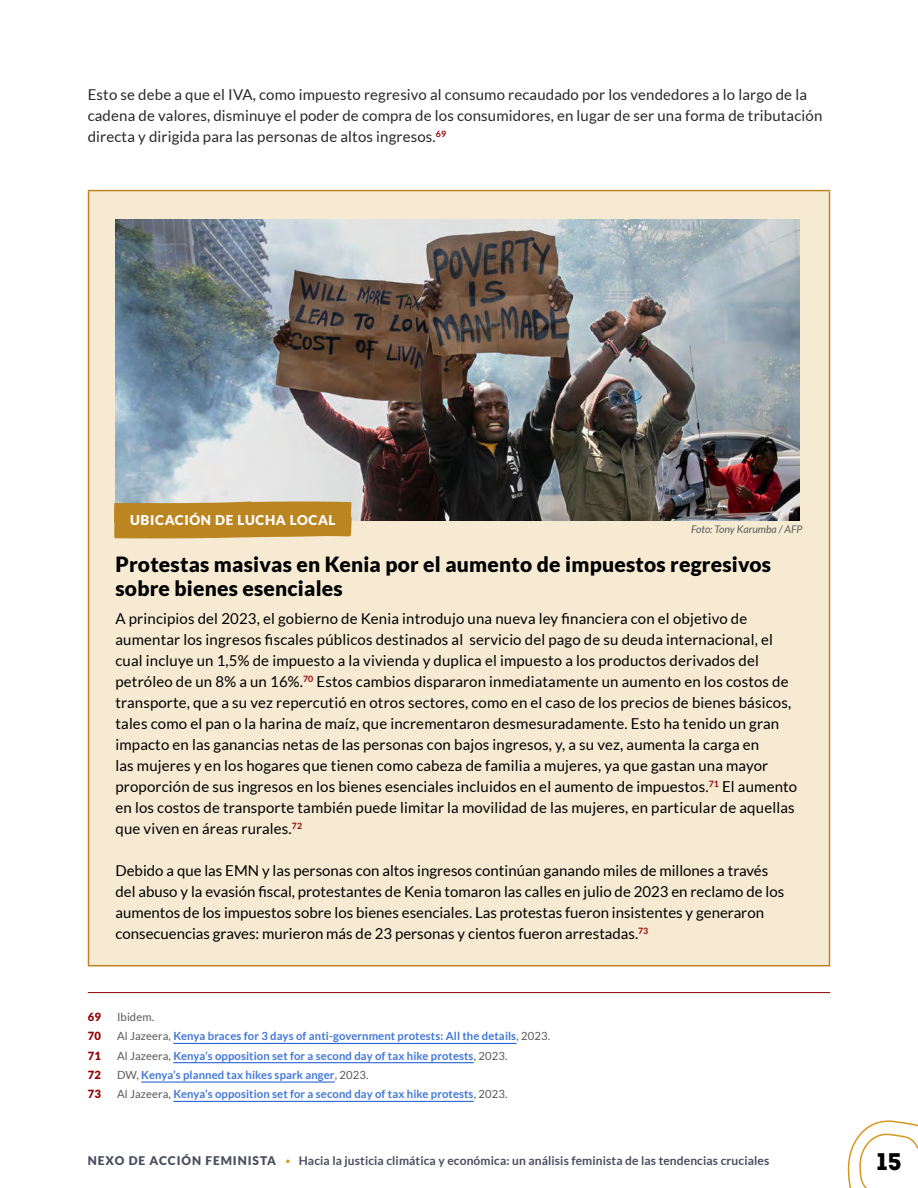
<style>
.page{position:relative;width:918px;height:1188px;background:#fff}
.page>*{position:absolute;margin:0;border:0;box-sizing:border-box;transform-origin:0 0}
.t1{font:24px "Intro";color:#000}
.Box_Title{font:900 21px/24px "Lato";letter-spacing:.01em;color:#000}
.Box_Text{font:15px/21px "Lato";letter-spacing:.01em;color:#000}
.Body_Copy{font:15px/21px "Lato";letter-spacing:.01em;color:#292829}
.Box_Eyebrow{font:900 13.5px "Lato";letter-spacing:.05em;color:#fff}
.t2{font:700 12px "Lato";letter-spacing:.01em;color:#4a4c60}
.Footnotes{font:700 11.25px "Lato";letter-spacing:.01em;color:#4177d6}
.Footnotes-2{font:900 11.25px "Lato";letter-spacing:.01em;color:#910003}
.Footnotes-3{font:11.25px "Lato";letter-spacing:.01em;color:#58595b}
.Caption_Photo_Cred{font:italic 10.5px "Lato";color:#58595b}
.s1{font-weight:400;color:#58595b}
.s2{font-weight:900}
.s3{font-weight:300;color:#d79720}
</style>
<div class="page">
<svg style="left:847px;top:1120px;width:71px;height:68px"></svg>
<div style="left:88px;top:191px;width:742px;height:775px;background:#f7ead2"></div>
<hr style="left:88px;top:190px;width:742px;height:1px;background:#bb8522">
<hr style="left:88px;top:191px;width:1px;height:774px;background:#bb8522">
<hr style="left:829px;top:191px;width:1px;height:774px;background:#bb8522">
<hr style="left:88px;top:965px;width:742px;height:1px;background:#bb8522">
<img style="left:116px;top:219px;width:684px;height:302px">
<hr style="left:88px;top:992px;width:742px;height:1px;background:#910003">
<hr style="left:173px;top:1043px;width:343px;height:1px;background:#15c">
<hr style="left:173px;top:1062px;width:301px;height:1px;background:#15c">
<hr style="left:141px;top:1082px;width:194px;height:1px;background:#15c">
<hr style="left:173px;top:1101px;width:301px;height:1px;background:#15c">
<svg style="left:114px;top:501px;width:238px;height:37px;background:#bc892c"></svg>
<p class="Body_Copy" style="left:88px;top:84px;width:736px">Esto se debe a que el IVA, como impuesto regresivo al consumo recaudado por los vendedores a lo largo de la cadena de valores, disminuye el poder de compra de los consumidores, en lugar de ser una forma de tributación directa y dirigida para las personas de altos ingresos.<sup>69</sup></p>
<p class="Box_Eyebrow" style="left:130px;top:512px;width:207px">UBICACIÓN DE LUCHA LOCAL</p>
<p class="Caption_Photo_Cred" style="left:691px;top:523px;width:113px">Foto: Tony Karumba / AFP</p>
<p class="Box_Title" style="left:116px;top:552px;width:657px">Protestas masivas en Kenia por el aumento de impuestos regresivos sobre bienes esenciales</p>
<p class="Box_Text" style="left:116px;top:608px;width:683px">A principios del 2023, el gobierno de Kenia introdujo una nueva ley financiera con el objetivo de aumentar los ingresos fiscales públicos destinados al servicio del pago de su deuda internacional, el cual incluye un 1,5% de impuesto a la vivienda y duplica el impuesto a los productos derivados del petróleo de un 8% a un 16%.<sup>70</sup> Estos cambios dispararon inmediatamente un aumento en los costos de transporte, que a su vez repercutió en otros sectores, como en el caso de los precios de bienes básicos, tales como el pan o la harina de maíz, que incrementaron desmesuradamente. Esto ha tenido un gran impacto en las ganancias netas de las personas con bajos ingresos, y, a su vez, aumenta la carga en<br>las mujeres y en los hogares que tienen como cabeza de familia a mujeres, ya que gastan una mayor proporción de sus ingresos en los bienes esenciales incluidos en el aumento de impuestos.<sup>71</sup> El aumento en los costos de transporte también puede limitar la movilidad de las mujeres, en particular de aquellas que viven en áreas rurales.<sup>72</sup></p>
<p class="Box_Text" style="left:116px;top:860px;width:670px">Debido a que las EMN y las personas con altos ingresos continúan ganando miles de millones a través del abuso y la evasión fiscal, protestantes de Kenia tomaron las calles en julio de 2023 en reclamo de los aumentos de los impuestos sobre los bienes esenciales. Las protestas fueron insistentes y generaron consecuencias graves: murieron más de 23 personas y cientos fueron arrestadas.<sup>73</sup></p>
<p class="Footnotes-2" style="left:88px;top:1010px;width:15px">69</p>
<p class="Footnotes-3" style="left:117px;top:1011px;width:39px">Ibidem.</p>
<p class="Footnotes-2" style="left:88px;top:1030px;width:15px">70</p>
<p class="Footnotes" style="left:117px;top:1030px;width:435px"><span class="s1">Al Jazeera,</span> Kenya braces for 3 days of anti-government protests: All the details<span class="s1">, 2023.</span></p>
<p class="Footnotes-2" style="left:88px;top:1049px;width:15px">71</p>
<p class="Footnotes" style="left:117px;top:1049px;width:392px"><span class="s1">Al Jazeera,</span> Kenya’s opposition set for a second day of tax hike protests<span class="s1">, 2023.</span></p>
<p class="Footnotes-2" style="left:88px;top:1068px;width:15px">72</p>
<p class="Footnotes" style="left:117px;top:1068px;width:253px"><span class="s1">DW,</span> Kenya’s planned tax hikes spark anger<span class="s1">, 2023.</span></p>
<p class="Footnotes-2" style="left:88px;top:1088px;width:15px">73</p>
<p class="Footnotes" style="left:117px;top:1088px;width:392px"><span class="s1">Al Jazeera,</span> Kenya’s opposition set for a second day of tax hike protests<span class="s1">, 2023.</span></p>
<p class="t2" style="left:88px;top:1154px;width:683px"><span class="s2">NEXO DE ACCIÓN FEMINISTA</span> <span class="s3">•</span> Hacia la justicia climática y económica: un análisis feminista de las tendencias cruciales</p>
<h1 class="t1" style="left:877px;top:1147px;width:26px">15</h1>
</div>
